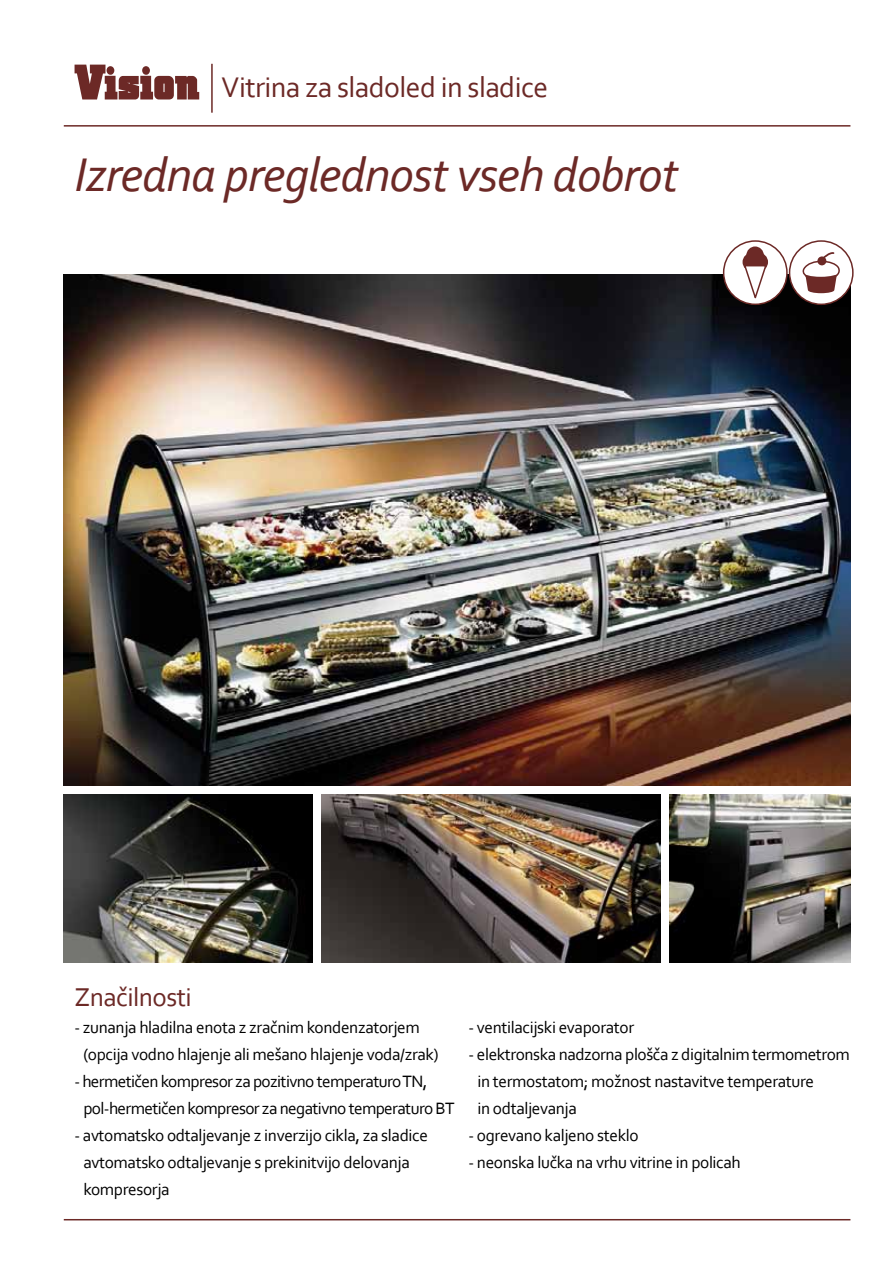
<style>
.page{position:relative;width:893px;height:1263px;background:#fff}
.page>*{position:absolute;margin:0;border:0;box-sizing:border-box;transform-origin:0 0}
.t1{font:54px "Blax Slab XXL";letter-spacing:.01em;color:#6c2926}
.t2{font:italic 49.5px "Corbel";letter-spacing:-.02em;color:#6c2926}
.t3{font:29.7px "Corbel";letter-spacing:-.02em;color:#6c2926}
.t4{font:27px "Corbel";letter-spacing:-.02em;color:#6c2926}
.t5{font:17.25px/27px "Corbel";letter-spacing:-.02em;color:#000}
</style>
<div class="page">
<hr style="left:64px;top:125px;width:786px;height:2px;background:#6c2926">
<hr style="left:64px;top:1219px;width:786px;height:1px;background:#6c2926">
<img style="left:670px;top:794px;width:180px;height:169px">
<img style="left:321px;top:794px;width:339px;height:169px">
<img style="left:64px;top:794px;width:248px;height:169px">
<hr style="left:211px;top:64px;width:2px;height:49px;background:#6c2926">
<img style="left:64px;top:274px;width:786px;height:511px">
<div style="left:724px;top:241px;width:63px;height:63px;background:#fff;border-radius:50%"></div>
<div style="left:723px;top:240px;width:65px;height:65px;border:2px solid #6c2926;border-radius:50%"></div>
<div style="left:746px;top:246px;width:18px;height:18px;background:#6c2926;border-radius:50%"></div>
<div style="left:749px;top:253px;width:19px;height:18px;background:#6c2926;border-radius:50%"></div>
<div style="left:742px;top:253px;width:19px;height:18px;background:#6c2926;border-radius:50%"></div>
<svg style="left:743px;top:264px;width:25px;height:38px"></svg>
<div style="left:789px;top:241px;width:64px;height:63px;background:#fff;border-radius:50%"></div>
<div style="left:789px;top:240px;width:65px;height:65px;border:2px solid #6c2926;border-radius:50%"></div>
<svg style="left:802px;top:252px;width:38px;height:41px"></svg>
<h1 class="t1" style="left:74px;top:54px;width:127px">Vision</h1>
<h3 class="t3" style="left:222px;top:69px;width:328px">Vitrina za sladoled in sladice</h3>
<h2 class="t2" style="left:74px;top:144px;width:605px">Izredna preglednost vseh dobrot</h2>
<h3 class="t4" style="left:74px;top:980px;width:119px">Značilnosti</h3>
<p class="t5" style="left:83px;top:1013px;width:357px;text-indent:-9px">- zunanja hladilna enota z zračnim kondenzatorjem (opcija vodno hlajenje ali mešano hlajenje voda/zrak)</p>
<p class="t5" style="left:83px;top:1067px;width:373px;text-indent:-9px">- hermetičen kompresor za pozitivno temperaturo TN, pol-hermetičen kompresor za negativno temperaturo BT</p>
<p class="t5" style="left:83px;top:1121px;width:346px;text-indent:-9px">- avtomatsko odtaljevanje z inverzijo cikla, za sladice avtomatsko odtaljevanje s prekinitvijo delovanja kompresorja</p>
<p class="t5" style="left:468px;top:1014px;width:167px">- ventilacijski evaporator</p>
<p class="t5" style="left:477px;top:1041px;width:374px;text-indent:-9px">- elektronska nadzorna plošča z digitalnim termometrom in termostatom; možnost nastavitve temperature<br>in odtaljevanja</p>
<p class="t5" style="left:468px;top:1122px;width:172px">- ogrevano kaljeno steklo</p>
<p class="t5" style="left:468px;top:1149px;width:274px">- neonska lučka na vrhu vitrine in policah</p>
</div>
